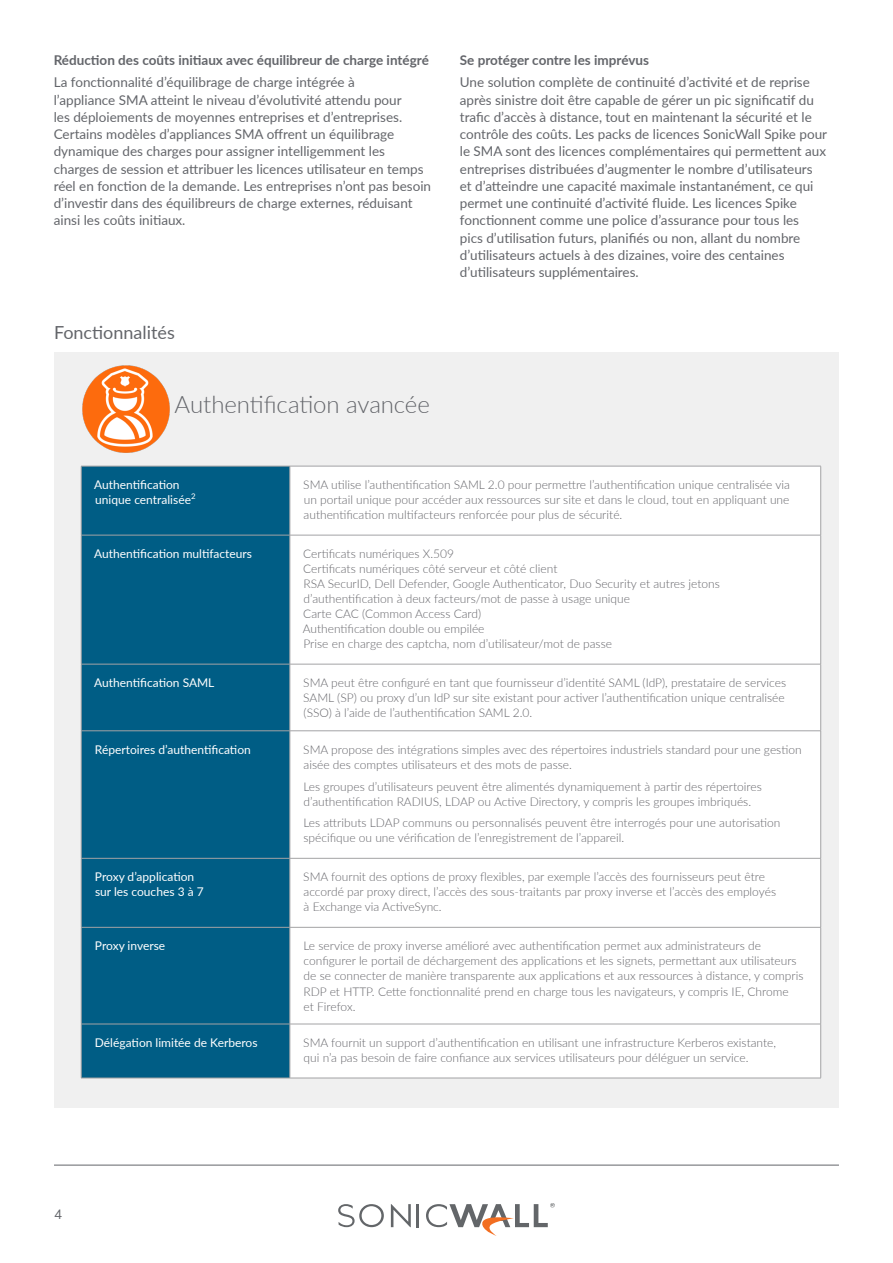
<style>
.page{position:relative;width:893px;height:1263px;background:#fff}
.page>*{position:absolute;margin:0;border:0;box-sizing:border-box;transform-origin:0 0}
.Headline_24{font:300 24px "Lato";letter-spacing:-.005em;color:#63656a}
.Section_Heading_1{font:18px "Lato";color:#63656a}
.Body_Copy{font:13.5px/17.2px "Lato";color:#63656a}
.Section_Heading_2_Su{font:700 13.5px "Lato";color:#63656a}
.t1{font:13.5px "Nunito Sans";color:#63656a}
.Table_Body_Copy{font:300 12px/15px "Lato";color:#65656a}
.Table_Header{font:12px/14.4px "Lato";color:#fff}
</style>
<div class="page">
<hr style="left:54px;top:1165px;width:785px;height:1px;background:#63656a">
<svg style="left:391px;top:1204px;width:20px;height:23px"></svg>
<hr style="left:417px;top:1204px;width:2px;height:23px;background:#636669">
<svg style="left:338px;top:1204px;width:46px;height:23px"></svg>
<svg style="left:426px;top:1203px;width:129px;height:33px"></svg>
<div style="left:54px;top:353px;width:785px;height:755px;background:#f0f0f0"></div>
<div style="left:82px;top:467px;width:208px;height:611px;background:#005d85"></div>
<div style="left:291px;top:467px;width:529px;height:611px;background:#fff"></div>
<hr style="left:81px;top:466px;width:1px;height:69px;background:#a3a3a5">
<hr style="left:81px;top:466px;width:209px;height:1px;background:#a3a3a5">
<hr style="left:290px;top:466px;width:1px;height:69px;background:#a3a3a5">
<hr style="left:290px;top:466px;width:531px;height:1px;background:#a3a3a5">
<hr style="left:820px;top:466px;width:1px;height:69px;background:#a3a3a5">
<hr style="left:81px;top:535px;width:1px;height:129px;background:#a3a3a5">
<hr style="left:81px;top:664px;width:1px;height:67px;background:#a3a3a5">
<hr style="left:81px;top:731px;width:1px;height:127px;background:#a3a3a5">
<hr style="left:81px;top:858px;width:1px;height:69px;background:#a3a3a5">
<hr style="left:81px;top:927px;width:1px;height:97px;background:#a3a3a5">
<hr style="left:81px;top:1024px;width:1px;height:54px;background:#a3a3a5">
<hr style="left:81px;top:535px;width:209px;height:1px;background:#a3a3a5">
<hr style="left:290px;top:535px;width:531px;height:1px;background:#a3a3a5">
<hr style="left:290px;top:535px;width:1px;height:129px;background:#a3a3a5">
<hr style="left:820px;top:535px;width:1px;height:129px;background:#a3a3a5">
<hr style="left:290px;top:664px;width:1px;height:67px;background:#a3a3a5">
<hr style="left:820px;top:664px;width:1px;height:67px;background:#a3a3a5">
<hr style="left:290px;top:731px;width:1px;height:127px;background:#a3a3a5">
<hr style="left:820px;top:731px;width:1px;height:127px;background:#a3a3a5">
<hr style="left:290px;top:858px;width:1px;height:69px;background:#a3a3a5">
<hr style="left:820px;top:858px;width:1px;height:69px;background:#a3a3a5">
<hr style="left:290px;top:927px;width:1px;height:97px;background:#a3a3a5">
<hr style="left:820px;top:927px;width:1px;height:97px;background:#a3a3a5">
<hr style="left:290px;top:1024px;width:1px;height:54px;background:#a3a3a5">
<hr style="left:820px;top:1024px;width:1px;height:54px;background:#a3a3a5">
<hr style="left:81px;top:664px;width:209px;height:1px;background:#a3a3a5">
<hr style="left:290px;top:664px;width:531px;height:1px;background:#a3a3a5">
<hr style="left:81px;top:730px;width:209px;height:1px;background:#a3a3a5">
<hr style="left:290px;top:730px;width:531px;height:1px;background:#a3a3a5">
<hr style="left:81px;top:858px;width:209px;height:1px;background:#a3a3a5">
<hr style="left:290px;top:858px;width:531px;height:1px;background:#a3a3a5">
<hr style="left:81px;top:927px;width:209px;height:1px;background:#a3a3a5">
<hr style="left:290px;top:927px;width:531px;height:1px;background:#a3a3a5">
<hr style="left:81px;top:1024px;width:209px;height:1px;background:#a3a3a5">
<hr style="left:290px;top:1024px;width:531px;height:1px;background:#a3a3a5">
<hr style="left:81px;top:1078px;width:209px;height:1px;background:#a3a3a5">
<hr style="left:290px;top:1078px;width:531px;height:1px;background:#a3a3a5">
<img style="left:82px;top:365px;width:88px;height:88px">
<p class="Section_Heading_2_Su" style="left:54px;top:50px;width:377px">Réduction des coûts initiaux avec équilibreur de charge intégré</p>
<p class="Body_Copy" style="left:54px;top:73px;width:379px">La fonctionnalité d’équilibrage de charge intégrée à<br>l’appliance SMA atteint le niveau d’évolutivité attendu pour<br>les déploiements de moyennes entreprises et d’entreprises.<br>Certains modèles d’appliances SMA offrent un équilibrage dynamique des charges pour assigner intelligemment les charges de session et attribuer les licences utilisateur en temps réel en fonction de la demande. Les entreprises n’ont pas besoin d’investir dans des équilibreurs de charge externes, réduisant ainsi les coûts initiaux.</p>
<p class="Section_Heading_1" style="left:54px;top:319px;width:122px">Fonctionnalités</p>
<p class="Headline_24" style="left:175px;top:387px;width:257px">Authentification avancée</p>
<p class="Section_Heading_2_Su" style="left:460px;top:50px;width:191px">Se protéger contre les imprévus</p>
<p class="Body_Copy" style="left:460px;top:73px;width:369px">Une solution complète de continuité d’activité et de reprise après sinistre doit être capable de gérer un pic significatif du trafic d’accès à distance, tout en maintenant la sécurité et le contrôle des coûts. Les packs de licences SonicWall Spike pour le SMA sont des licences complémentaires qui permettent aux entreprises distribuées d’augmenter le nombre d’utilisateurs et d’atteindre une capacité maximale instantanément, ce qui permet une continuité d’activité fluide. Les licences Spike fonctionnent comme une police d’assurance pour tous les<br>pics d’utilisation futurs, planifiés ou non, allant du nombre d’utilisateurs actuels à des dizaines, voire des centaines d’utilisateurs supplémentaires.</p>
<p class="Table_Header" style="left:94px;top:477px;width:103px">Authentification unique centralisée<sup>2</sup></p>
<p class="Table_Body_Copy" style="left:303px;top:477px;width:488px;text-align:justify">SMA utilise l’authentification SAML 2.0 pour permettre l’authentification unique centralisée via un portail unique pour accéder aux ressources sur site et dans le cloud, tout en appliquant une authentification multifacteurs renforcée pour plus de sécurité.</p>
<p class="Table_Header" style="left:94px;top:546px;width:159px">Authentification multifacteurs</p>
<p class="Table_Body_Copy" style="left:303px;top:546px;width:152px">Certificats numériques X.509</p>
<p class="Table_Body_Copy" style="left:303px;top:561px;width:256px">Certificats numériques côté serveur et côté client</p>
<p class="Table_Body_Copy" style="left:303px;top:576px;width:418px">RSA SecurID, Dell Defender, Google Authenticator, Duo Security et autres jetons d’authentification à deux facteurs/mot de passe à usage unique</p>
<p class="Table_Body_Copy" style="left:303px;top:606px;width:179px">Carte CAC (Common Access Card)</p>
<p class="Table_Body_Copy" style="left:303px;top:621px;width:183px">Authentification double ou empilée</p>
<p class="Table_Body_Copy" style="left:303px;top:636px;width:310px">Prise en charge des captcha, nom d’utilisateur/mot de passe</p>
<p class="Table_Header" style="left:94px;top:675px;width:122px">Authentification SAML</p>
<p class="Table_Body_Copy" style="left:303px;top:675px;width:484px">SMA peut être configuré en tant que fournisseur d’identité SAML (IdP), prestataire de services<br>SAML (SP) ou proxy d’un IdP sur site existant pour activer l’authentification unique centralisée (SSO) à l’aide de l’authentification SAML 2.0.</p>
<p class="Table_Header" style="left:95px;top:742px;width:157px">Répertoires d’authentification</p>
<p class="Table_Body_Copy" style="left:303px;top:742px;width:500px">SMA propose des intégrations simples avec des répertoires industriels standard pour une gestion aisée des comptes utilisateurs et des mots de passe.</p>
<p class="Table_Body_Copy" style="left:303px;top:778px;width:460px">Les groupes d’utilisateurs peuvent être alimentés dynamiquement à partir des répertoires d’authentification RADIUS, LDAP ou Active Directory, y compris les groupes imbriqués.</p>
<p class="Table_Body_Copy" style="left:303px;top:815px;width:479px">Les attributs LDAP communs ou personnalisés peuvent être interrogés pour une autorisation spécifique ou une vérification de l’enregistrement de l’appareil.</p>
<p class="Table_Header" style="left:95px;top:869px;width:110px">Proxy d’application sur les couches 3 à 7</p>
<p class="Table_Body_Copy" style="left:303px;top:869px;width:474px">SMA fournit des options de proxy flexibles, par exemple l’accès des fournisseurs peut être accordé par proxy direct, l’accès des sous-traitants par proxy inverse et l’accès des employés à Exchange via ActiveSync.</p>
<p class="Table_Header" style="left:95px;top:938px;width:72px">Proxy inverse</p>
<p class="Table_Body_Copy" style="left:303px;top:938px;width:502px">Le service de proxy inverse amélioré avec authentification permet aux administrateurs de configurer le portail de déchargement des applications et les signets, permettant aux utilisateurs de se connecter de manière transparente aux applications et aux ressources à distance, y compris RDP et HTTP. Cette fonctionnalité prend en charge tous les navigateurs, y compris IE, Chrome<br>et Firefox.</p>
<p class="Table_Header" style="left:95px;top:1035px;width:164px">Délégation limitée de Kerberos</p>
<p class="Table_Body_Copy" style="left:303px;top:1035px;width:474px">SMA fournit un support d’authentification en utilisant une infrastructure Kerberos existante, qui n’a pas besoin de faire confiance aux services utilisateurs pour déléguer un service.</p>
<p class="t1" style="left:54px;top:1204px;width:10px">4</p>
</div>
